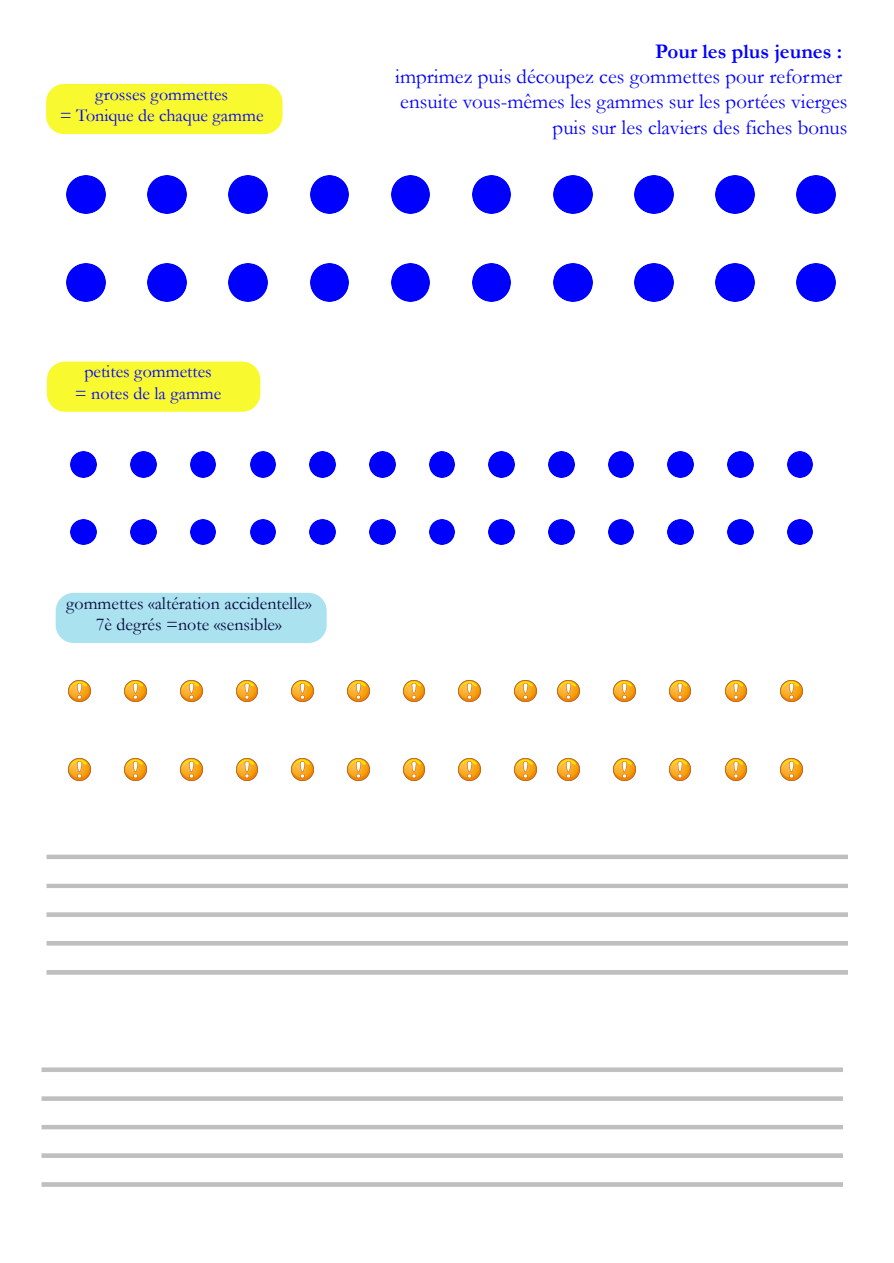
<style>
.page{position:relative;width:894px;height:1263px;background:#fff}
.page>*{position:absolute;margin:0;border:0;box-sizing:border-box;transform-origin:0 0}
.t1{font:21px/25.2px "Garamond";color:#00f;text-align:right}
.t2{font:700 21px "Garamond";color:#00f}
.t3{font:18px/21.6px "Garamond";color:#00f;text-align:center}
.t4{font:18px/21.6px "Garamond";color:#05053a;text-align:center}
</style>
<div class="page">
<img style="left:725px;top:680px;width:22px;height:22px">
<img style="left:614px;top:680px;width:21px;height:22px">
<img style="left:558px;top:680px;width:22px;height:22px">
<img style="left:669px;top:680px;width:22px;height:22px">
<img style="left:781px;top:680px;width:21px;height:22px">
<img style="left:125px;top:680px;width:21px;height:22px">
<img style="left:459px;top:680px;width:22px;height:22px">
<img style="left:180px;top:680px;width:22px;height:22px">
<img style="left:347px;top:680px;width:22px;height:22px">
<img style="left:292px;top:680px;width:21px;height:22px">
<img style="left:236px;top:680px;width:22px;height:22px">
<img style="left:403px;top:680px;width:22px;height:22px">
<img style="left:515px;top:680px;width:21px;height:22px">
<img style="left:69px;top:680px;width:22px;height:22px">
<img style="left:725px;top:758px;width:22px;height:22px">
<img style="left:614px;top:758px;width:21px;height:22px">
<img style="left:558px;top:758px;width:22px;height:22px">
<img style="left:669px;top:758px;width:22px;height:22px">
<img style="left:781px;top:758px;width:21px;height:22px">
<img style="left:125px;top:758px;width:21px;height:22px">
<img style="left:459px;top:758px;width:22px;height:22px">
<img style="left:180px;top:758px;width:22px;height:22px">
<img style="left:347px;top:758px;width:22px;height:22px">
<img style="left:292px;top:758px;width:21px;height:22px">
<img style="left:236px;top:758px;width:22px;height:22px">
<img style="left:403px;top:758px;width:22px;height:22px">
<img style="left:515px;top:758px;width:21px;height:22px">
<img style="left:69px;top:758px;width:22px;height:22px">
<div style="left:56px;top:593px;width:271px;height:50px;background:#abe2ef;border-radius:18px"></div>
<img style="left:71px;top:452px;width:26px;height:25px">
<img style="left:131px;top:452px;width:25px;height:25px">
<img style="left:190px;top:452px;width:26px;height:25px">
<img style="left:250px;top:452px;width:26px;height:25px">
<img style="left:310px;top:452px;width:25px;height:25px">
<img style="left:369px;top:452px;width:26px;height:25px">
<img style="left:429px;top:452px;width:26px;height:25px">
<img style="left:489px;top:452px;width:25px;height:25px">
<img style="left:548px;top:452px;width:26px;height:25px">
<img style="left:608px;top:452px;width:26px;height:25px">
<img style="left:668px;top:452px;width:25px;height:25px">
<img style="left:727px;top:452px;width:26px;height:25px">
<img style="left:787px;top:452px;width:26px;height:25px">
<img style="left:71px;top:519px;width:26px;height:26px">
<img style="left:131px;top:519px;width:25px;height:26px">
<img style="left:190px;top:519px;width:26px;height:26px">
<img style="left:250px;top:519px;width:26px;height:26px">
<img style="left:310px;top:519px;width:25px;height:26px">
<img style="left:369px;top:519px;width:26px;height:26px">
<img style="left:429px;top:519px;width:26px;height:26px">
<img style="left:489px;top:519px;width:25px;height:26px">
<img style="left:548px;top:519px;width:26px;height:26px">
<img style="left:608px;top:519px;width:26px;height:26px">
<img style="left:668px;top:519px;width:25px;height:26px">
<img style="left:727px;top:519px;width:26px;height:26px">
<img style="left:787px;top:519px;width:26px;height:26px">
<div style="left:47px;top:362px;width:213px;height:50px;background:#f9f930;border-radius:18px"></div>
<img style="left:67px;top:176px;width:38px;height:38px">
<img style="left:148px;top:176px;width:38px;height:38px">
<img style="left:229px;top:176px;width:39px;height:38px">
<img style="left:310px;top:176px;width:39px;height:38px">
<img style="left:391px;top:176px;width:39px;height:38px">
<img style="left:472px;top:176px;width:39px;height:38px">
<img style="left:553px;top:176px;width:39px;height:38px">
<img style="left:635px;top:176px;width:38px;height:38px">
<img style="left:716px;top:176px;width:38px;height:38px">
<img style="left:797px;top:176px;width:38px;height:38px">
<img style="left:67px;top:263px;width:38px;height:38px">
<img style="left:148px;top:263px;width:38px;height:38px">
<img style="left:229px;top:263px;width:39px;height:38px">
<img style="left:310px;top:263px;width:39px;height:38px">
<img style="left:391px;top:263px;width:39px;height:38px">
<img style="left:472px;top:263px;width:39px;height:38px">
<img style="left:553px;top:263px;width:39px;height:38px">
<img style="left:635px;top:263px;width:38px;height:38px">
<img style="left:716px;top:263px;width:38px;height:38px">
<img style="left:797px;top:263px;width:38px;height:38px">
<div style="left:46px;top:84px;width:237px;height:50px;background:#f9f930;border-radius:18px"></div>
<p class="t3" style="left:60px;top:83px;width:205px">grosses gommettes<br>= Tonique de chaque gamme</p>
<p class="t2" style="left:655px;top:37px;width:189px">Pour les plus jeunes :</p>
<p class="t1" style="left:395px;top:63px;width:454px">imprimez puis découpez ces gommettes pour reformer ensuite vous-mêmes les gammes sur les portées vierges puis sur les claviers des fiches bonus</p>
<p class="t3" style="left:75px;top:360px;width:148px">petites gommettes<br>= notes de la gamme</p>
<p class="t4" style="left:66px;top:592px;width:247px">gommettes «altération accidentelle»<br>7è degrés =note «sensible»</p>
</div>
